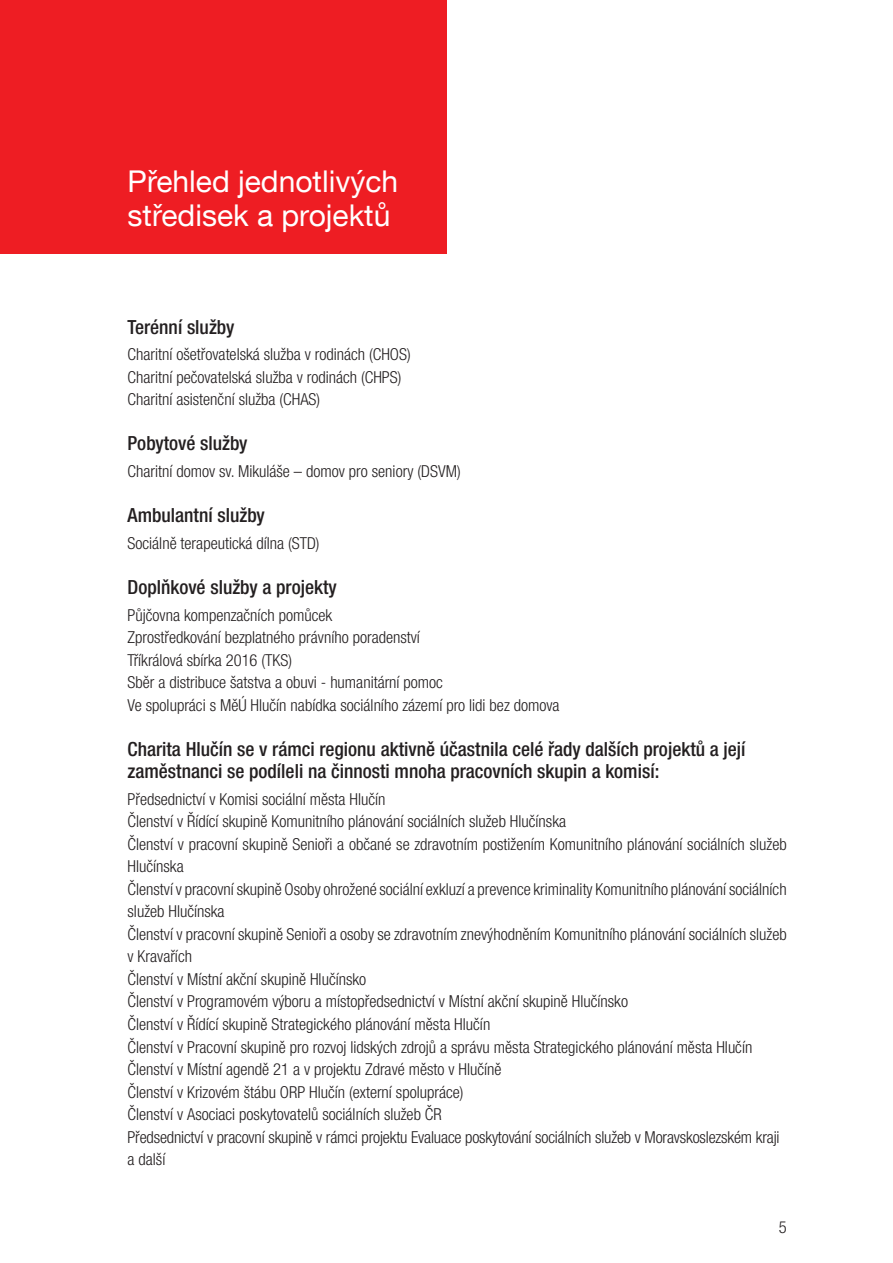
<style>
.page{position:relative;width:893px;height:1263px;background:#fff}
.page>*{position:absolute;margin:0;border:0;box-sizing:border-box;transform-origin:0 0}
.t1{font:30px/34.5px "Helvetica Neue LT Com";color:#fff}
.t2{font:500 condensed 19.5px/22.5px "Helvetica Neue LT Com";color:#231f20}
.t3{font:300 condensed 16.5px/22.5px "Helvetica Neue LT Com";color:#231f20}
</style>
<div class="page">
<div style="left:0;top:0;width:446px;height:253px;background:#ee1d23"></div>
<h1 class="t1" style="left:128px;top:163px;width:272px">Přehled jednotlivých středisek a projektů</h1>
<p class="t2" style="left:128px;top:315px;width:108px">Terénní služby</p>
<p class="t3" style="left:128px;top:343px;width:285px">Charitní ošetřovatelská služba v rodinách (CHOS)<br>Charitní pečovatelská služba v rodinách (CHPS)<br>Charitní asistenční služba (CHAS)</p>
<p class="t2" style="left:128px;top:432px;width:121px">Pobytové služby</p>
<p class="t3" style="left:128px;top:460px;width:335px">Charitní domov sv. Mikuláše – domov pro seniory (DSVM)</p>
<p class="t2" style="left:128px;top:504px;width:139px">Ambulantní služby</p>
<p class="t3" style="left:128px;top:532px;width:194px">Sociálně terapeutická dílna (STD)</p>
<p class="t2" style="left:128px;top:575px;width:211px">Doplňkové služby a projekty</p>
<p class="t3" style="left:128px;top:603px;width:433px">Půjčovna kompenzačních pomůcek<br>Zprostředkování bezplatného právního poradenství<br>Tříkrálová sbírka 2016 (TKS)<br>Sběr a distribuce šatstva a obuvi - humanitární pomoc<br>Ve spolupráci s MěÚ Hlučín nabídka sociálního zázemí pro lidi bez domova</p>
<p class="t2" style="left:128px;top:737px;width:619px">Charita Hlučín se v rámci regionu aktivně účastnila celé řady dalších projektů a její zaměstnanci se podíleli na činnosti mnoha pracovních skupin a komisí:</p>
<p class="t3" style="left:128px;top:788px;width:661px">Předsednictví v Komisi sociální města Hlučín<br>Členství v Řídící skupině Komunitního plánování sociálních služeb Hlučínska<br>Členství v pracovní skupině Senioři a občané se zdravotním postižením Komunitního plánování sociálních služeb Hlučínska<br>Členství v pracovní skupině Osoby ohrožené sociální exkluzí a prevence kriminality Komunitního plánování sociálních služeb Hlučínska<br>Členství v pracovní skupině Senioři a osoby se zdravotním znevýhodněním Komunitního plánování sociálních služeb v Kravařích<br>Členství v Místní akční skupině Hlučínsko<br>Členství v Programovém výboru a místopředsednictví v Místní akční skupině Hlučínsko<br>Členství v Řídící skupině Strategického plánování města Hlučín<br>Členství v Pracovní skupině pro rozvoj lidských zdrojů a správu města Strategického plánování města Hlučín Členství v Místní agendě 21 a v projektu Zdravé město v Hlučíně<br>Členství v Krizovém štábu ORP Hlučín (externí spolupráce)<br>Členství v Asociaci poskytovatelů sociálních služeb ČR<br>Předsednictví v pracovní skupině v rámci projektu Evaluace poskytování sociálních služeb v Moravskoslezském kraji a další</p>
<p class="t3" style="left:779px;top:1216px;width:9px">5</p>
</div>
